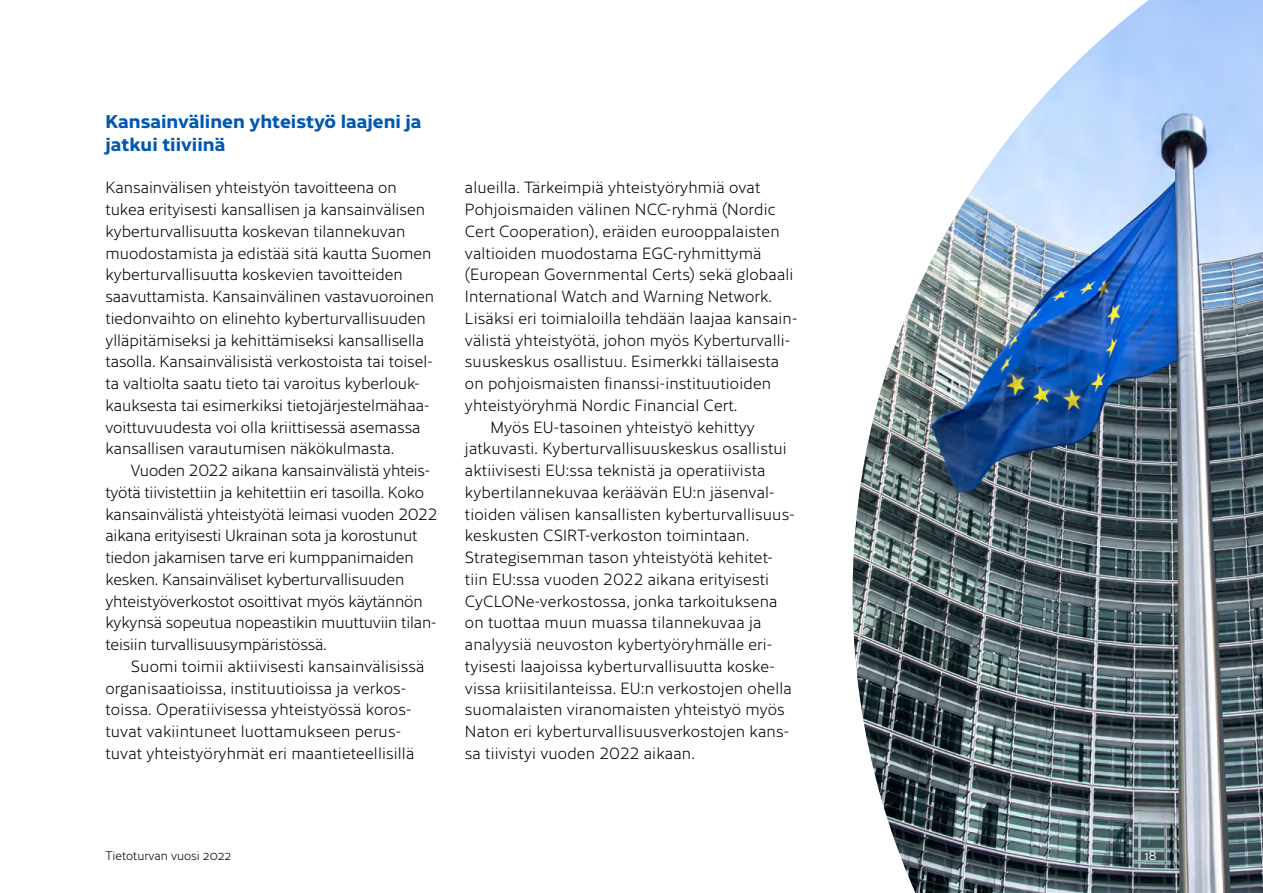
<style>
.page{position:relative;width:1263px;height:893px;background:#fff}
.page>*{position:absolute;margin:0;border:0;box-sizing:border-box;transform-origin:0 0}
.H3_Väliotsikko_12_pt{font:700 18px/22.5px "Cresta";color:#0058b1}
.Leipäteksti_sis__10_5_pt{font:300 15.75px/21.8px "Cresta";letter-spacing:.01em;color:#000}
.Leipäteksti_10_5_pt{font:300 15.75px/21.8px "Cresta";color:#000}
.Leipäteksti_sis__10_5_pt-2{font:300 15.75px/21.8px "Cresta";letter-spacing:-.01em;color:#000}
.t1{font:300 12px "Cresta";color:#000}
.t2{font:12px "Cresta";color:#fff}
</style>
<div class="page">
<img style="left:853px;top:0;width:410px;height:893px">
<div style="left:1140px;top:846px;width:27px;height:25px;background:#000;opacity:.18"></div>
<h3 class="H3_Väliotsikko_12_pt" style="left:105px;top:109px;width:318px">Kansainvälinen yhteistyö laajeni ja jatkui tiiviinä</h3>
<p class="Leipäteksti_10_5_pt" style="left:105px;top:176px;width:330px">Kansainvälisen yhteistyön tavoitteena on tukea erityisesti kansallisen ja kansainvälisen kyberturvallisuutta koskevan tilannekuvan muodostamista ja edistää sitä kautta Suomen kyberturvallisuutta koskevien tavoitteiden saavuttamista. Kansainvälinen vastavuoroinen tiedonvaihto on elinehto kyberturvallisuuden ylläpitämiseksi ja kehittämiseksi kansallisella tasolla. Kansainvälisistä verkostoista tai toisel&shy;ta valtiolta saatu tieto tai varoitus kyberlouk&shy;kauksesta tai esimerkiksi tietojärjestelmähaa&shy;voittuvuudesta voi olla kriittisessä asemassa kansallisen varautumisen näkökulmasta.</p>
<p class="Leipäteksti_sis__10_5_pt-2" style="left:105px;top:458px;width:334px;text-indent:26px">Vuoden 2022 aikana kansainvälistä yhteis&shy;työtä tiivistettiin ja kehitettiin eri tasoilla. Koko kansainvälistä yhteistyötä leimasi vuoden 2022 aikana erityisesti Ukrainan sota ja korostunut tiedon jakamisen tarve eri kumppanimaiden kesken. Kansainväliset kyberturvallisuuden yhteistyöverkostot osoittivat myös käytännön kykynsä sopeutua nopeastikin muuttuviin tilan&shy;teisiin turvallisuusympäristössä.</p>
<p class="Leipäteksti_sis__10_5_pt" style="left:105px;top:654px;width:321px;text-indent:26px">Suomi toimii aktiivisesti kansainvälisissä organisaatioissa, instituutioissa ja verkos&shy;toissa. Operatiivisessa yhteistyössä koros&shy;tuvat vakiintuneet luottamukseen perus&shy;tuvat yhteistyöryhmät eri maantieteellisillä</p>
<p class="Leipäteksti_sis__10_5_pt" style="left:465px;top:176px;width:334px">alueilla. Tärkeimpiä yhteistyöryhmiä ovat Pohjoismaiden välinen NCC-ryhmä (Nordic Cert Cooperation), eräiden eurooppalaisten valtioiden muodostama EGC-ryhmittymä (European Governmental Certs) sekä globaali International Watch and Warning Network.<br>Lisäksi eri toimialoilla tehdään laajaa kansain&shy;välistä yhteistyötä, johon myös Kyberturvalli&shy;suuskeskus osallistuu. Esimerkki tällaisesta on pohjoismaisten finanssi-instituutioiden yhteistyöryhmä Nordic Financial Cert.</p>
<p class="Leipäteksti_sis__10_5_pt" style="left:465px;top:415px;width:331px;text-indent:26px">Myös EU-tasoinen yhteistyö kehittyy jatkuvasti. Kyberturvallisuuskeskus osallistui aktiivisesti EU:ssa teknistä ja operatiivista kybertilannekuvaa keräävän EU:n jäsenval&shy;tioiden välisen kansallisten kyberturvallisuus&shy;keskusten CSIRT-verkoston toimintaan.<br>Strategisemman tason yhteistyötä kehitet&shy;tiin EU:ssa vuoden 2022 aikana erityisesti CyCLONe-verkostossa, jonka tarkoituksena on tuottaa muun muassa tilannekuvaa ja analyysiä neuvoston kybertyöryhmälle eri&shy;tyisesti laajoissa kyberturvallisuutta koske&shy;vissa kriisitilanteissa. EU:n verkostojen ohella suomalaisten viranomaisten yhteistyö myös Naton eri kyberturvallisuusverkostojen kans&shy;sa tiivistyi vuoden 2022 aikaan.</p>
<p class="t1" style="left:105px;top:847px;width:127px">Tietoturvan vuosi 2022</p>
<p class="t2" style="left:1145px;top:847px;width:13px">18</p>
</div>
